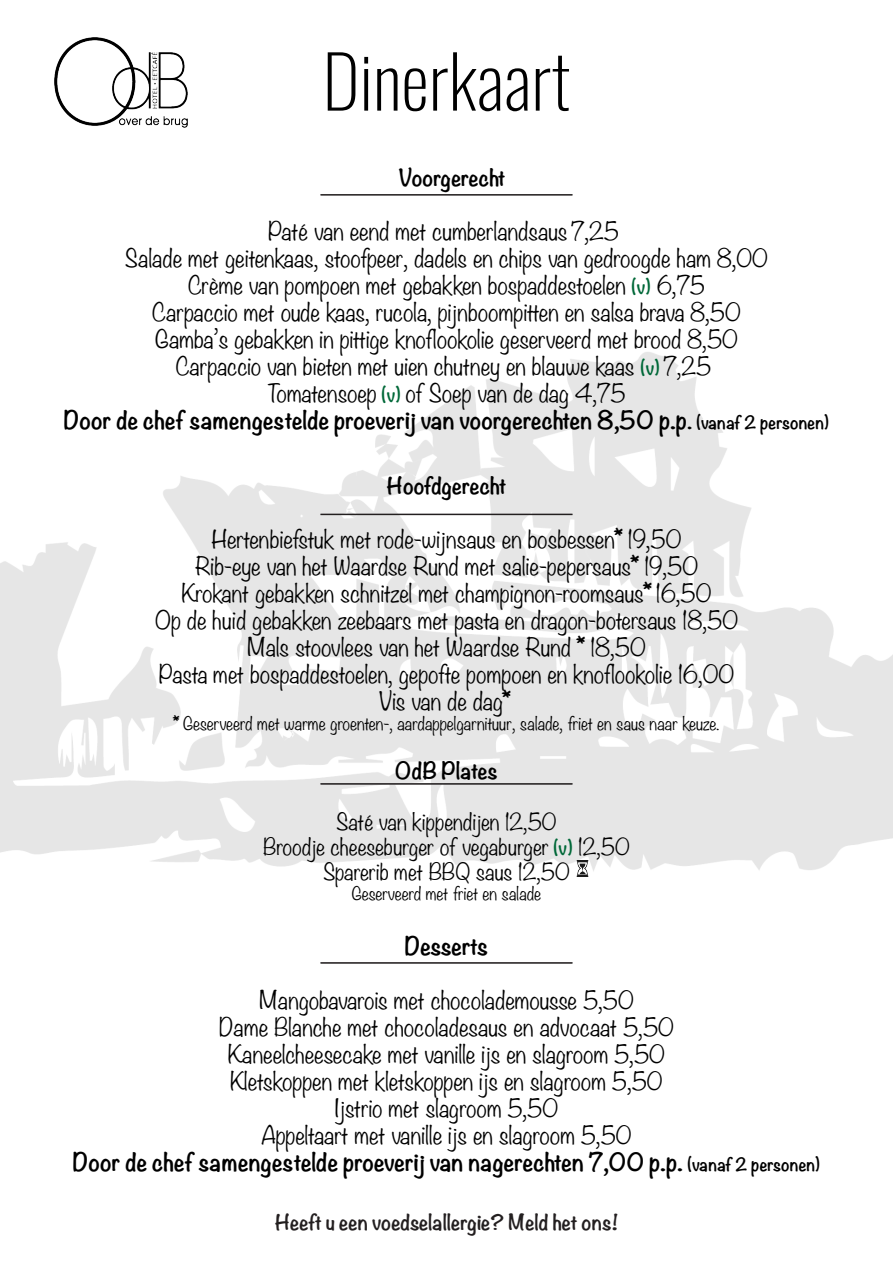
<style>
.page{position:relative;width:893px;height:1263px;background:#fff}
.page>*{position:absolute;margin:0;border:0;box-sizing:border-box;transform-origin:0 0}
.t1{font:200 72px "Oswald";color:#000}
.t2{font:300 22.5px/27px "Noteworthy";color:#000;text-align:center}
.t3{font:700 22.5px "Noteworthy";letter-spacing:-.02em;color:#000}
.t4{font:300 21px/25.2px "Noteworthy";color:#000;text-align:center}
.t5{font:700 21px "Noteworthy";color:#000}
.t6{font:700 19.5px "Noteworthy";color:#231f20}
.t7{font:300 16.5px "Noteworthy";color:#000}
.s1{font-weight:700;font-size:18px;color:#006838}
.s2{font-weight:700}
.s3{font-weight:700;font-size:19.5px}
.s4{font-weight:700;font-size:16.5px}
</style>
<div class="page">
<img style="left:0;top:352px;width:893px;height:519px">
<hr style="left:320px;top:194px;width:252px;height:2px;background:#231f20">
<hr style="left:320px;top:514px;width:252px;height:1px;background:#231f20">
<hr style="left:320px;top:783px;width:252px;height:2px;background:#231f20">
<hr style="left:320px;top:962px;width:252px;height:2px;background:#231f20">
<img style="left:54px;top:37px;width:134px;height:90px">
<img style="left:573px;top:859px;width:20px;height:18px">
<h1 class="t1" style="left:322px;top:33px;width:250px">Dinerkaart</h1>
<p class="t5" style="left:398px;top:158px;width:109px">Voorgerecht</p>
<p class="t2" style="left:64px;top:217px;width:767px">Paté van eend met cumberlandsaus 7,25<br>Salade met geitenkaas, stoofpeer, dadels en chips van gedroogde ham 8,00<br>Crème van pompoen met gebakken bospaddestoelen <span class="s1">(v)</span> 6,75<br>Carpaccio met oude kaas, rucola, pijnboompitten en salsa brava 8,50<br>Gamba’s gebakken in pittige knoflookolie geserveerd met brood 8,50<br>Carpaccio van bieten met uien chutney en blauwe kaas <span class="s1">(v)</span> 7,25<br>Tomatensoep <span class="s1">(v)</span> of Soep van de dag 4,75<br><span class="s2">Door de chef samengestelde proeverij van voorgerechten 8,50 p.p</span><span class="s3">.</span> <span class="s4">(vanaf 2 personen)</span></p>
<p class="t5" style="left:386px;top:467px;width:122px">Hoofdgerecht</p>
<p class="t2" style="left:155px;top:525px;width:584px">Hertenbiefstuk met rode-wijnsaus en bosbessen* 19,50<br>Rib-eye van het Waardse Rund met salie-pepersaus* 19,50<br>Krokant gebakken schnitzel met champignon-roomsaus* 16,50<br>Op de huid gebakken zeebaars met pasta en dragon-botersaus 18,50<br>Mals stoovlees van het Waardse Rund * 18,50<br>Pasta met bospaddestoelen, gepofte pompoen en knoflookolie 16,00<br>Vis van de dag*</p>
<p class="t7" style="left:174px;top:709px;width:547px">* Geserveerd met warme groenten-, aardappelgarnituur, salade, friet en saus naar keuze.</p>
<p class="t5" style="left:395px;top:752px;width:104px">OdB Plates</p>
<p class="t4" style="left:263px;top:808px;width:368px">Saté van kippendijen 12,50<br>Broodje cheeseburger of vegaburger <span class="s1">(v)</span> 12,50<br>Sparerib met BBQ saus 12,50</p>
<p class="t7" style="left:352px;top:879px;width:191px">Geserveerd met friet en salade</p>
<p class="t3" style="left:405px;top:926px;width:85px">Desserts</p>
<p class="t2" style="left:73px;top:986px;width:749px">Mangobavarois met chocolademousse 5,50<br>Dame Blanche met chocoladesaus en advocaat 5,50<br>Kaneelcheesecake met vanille ijs en slagroom 5,50<br>Kletskoppen met kletskoppen ijs en slagroom 5,50<br>Ijstrio met slagroom 5,50<br>Appeltaart met vanille ijs en slagroom 5,50<br><span class="s2">Door de chef samengestelde proeverij van nagerechten 7,00 p.p.</span> <span class="s4">(vanaf 2 personen)</span></p>
<p class="t6" style="left:275px;top:1205px;width:345px">Heeft u een voedselallergie? Meld het ons!</p>
</div>
